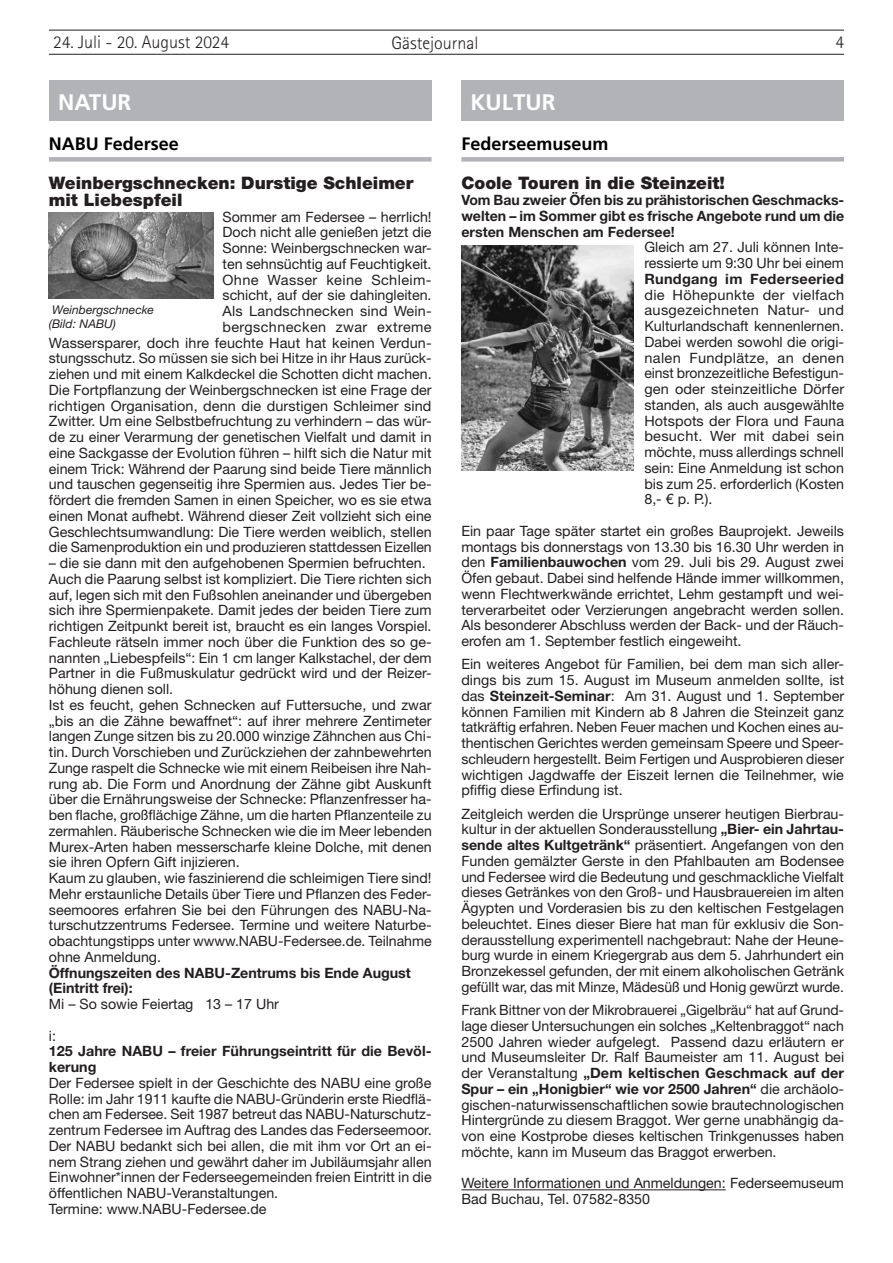
<style>
.page{position:relative;width:893px;height:1263px;background:#fff}
.page>*{position:absolute;margin:0;border:0;box-sizing:border-box;transform-origin:0 0}
.t1{font:700 22.5px "Frutiger LT Std";color:#fff}
.t2{font:300 18px "Rotis Sans Serif Std";color:#231f20}
.t3{font:700 18px "Frutiger LT Std";color:#000}
.t4{font:900 17.25px/16.5px "Helvetica Neue LT Std";color:#231f20}
.t5{font:14.25px/15.8px "Helvetica Neue LT Std";color:#231f20;text-align:justify}
.t6{font:700 14.25px/15.8px "Helvetica Neue LT Std";color:#231f20}
.t7{font:700 14.25px "Helvetica Neue LT Std";letter-spacing:.02em;color:#231f20}
.t8{font:italic 12px/13.5px "Helvetica Neue LT Std";color:#231f20}
.s1{font-weight:700}
</style>
<div class="page">
<hr style="left:49px;top:30px;width:795px;height:1px;background:#231f20">
<hr style="left:49px;top:54px;width:795px;height:1px;background:#231f20">
<div style="left:49px;top:80px;width:383px;height:41px;background:#b2b3b7"></div>
<div style="left:49px;top:157px;width:383px;height:5px;background:#b2b3b7"></div>
<img style="left:49px;top:212px;width:164px;height:86px">
<hr style="left:461px;top:1189px;width:265px;height:1px;background:#231f20">
<div style="left:461px;top:80px;width:383px;height:41px;background:#b2b3b7"></div>
<div style="left:461px;top:157px;width:383px;height:5px;background:#b2b3b7"></div>
<img style="left:461px;top:245px;width:173px;height:225px">
<p class="t2" style="left:53px;top:31px;width:177px">24. Juli - 20. August 2024</p>
<p class="t2" style="left:391px;top:33px;width:88px">Gästejournal</p>
<p class="t2" style="left:835px;top:31px;width:10px">4</p>
<h1 class="t1" style="left:58px;top:89px;width:75px">NATUR</h1>
<p class="t3" style="left:49px;top:133px;width:132px">NABU Federsee</p>
<p class="t4" style="left:49px;top:175px;width:366px">Weinbergschnecken: Durstige Schleimer mit Liebespfeil</p>
<p class="t5" style="left:49px;top:208px;width:384px;text-align:right">Sommer am Federsee – herrlich!<br>Doch nicht alle genießen jetzt die<br>Sonne: Weinbergschnecken war-<br>ten sehnsüchtig auf Feuchtigkeit.<br>Ohne Wasser keine Schleim-<br>schicht, auf der sie dahingleiten.<br>Als Landschnecken sind Wein-<br>bergschnecken zwar extreme<br>Wassersparer, doch ihre feuchte Haut hat keinen Verdun&shy;stungsschutz. So müssen sie sich bei Hitze in ihr Haus zurück&shy;ziehen und mit einem Kalkdeckel die Schotten dicht machen.<br>Die Fortpflanzung der Weinbergschnecken ist eine Frage der richtigen Organisation, denn die durstigen Schleimer sind Zwitter. Um eine Selbstbefruchtung zu verhindern – das wür&shy;de zu einer Verarmung der genetischen Vielfalt und damit in eine Sackgasse der Evolution führen – hilft sich die Natur mit einem Trick: Während der Paarung sind beide Tiere männlich und tauschen gegenseitig ihre Spermien aus. Jedes Tier be&shy;fördert die fremden Samen in einen Speicher, wo es sie etwa einen Monat aufhebt. Während dieser Zeit vollzieht sich eine Geschlechtsumwandlung: Die Tiere werden weiblich, stellen die Samenproduktion ein und produzieren stattdessen Eizellen</p>
<p class="t5" style="left:49px;top:555px;width:384px;text-align:left">– die sie dann mit den aufgehobenen Spermien befruchten.<br>Auch die Paarung selbst ist kompliziert. Die Tiere richten sich auf, legen sich mit den Fußsohlen aneinander und übergeben sich ihre Spermienpakete. Damit jedes der beiden Tiere zum richtigen Zeitpunkt bereit ist, braucht es ein langes Vorspiel.<br>Fachleute rätseln immer noch über die Funktion des so ge&shy;nannten „Liebespfeils“: Ein 1 cm langer Kalkstachel, der dem Partner in die Fußmuskulatur gedrückt wird und der Reizer&shy;höhung dienen soll.<br>Ist es feucht, gehen Schnecken auf Futtersuche, und zwar „bis an die Zähne bewaffnet“: auf ihrer mehrere Zentimeter langen Zunge sitzen bis zu 20.000 winzige Zähnchen aus Chi&shy;tin. Durch Vorschieben und Zurückziehen der zahnbewehrten Zunge raspelt die Schnecke wie mit einem Reibeisen ihre Nah&shy;rung ab. Die Form und Anordnung der Zähne gibt Auskunft über die Ernährungsweise der Schnecke: Pflanzenfresser ha&shy;ben flache, großflächige Zähne, um die harten Pflanzenteile zu zermahlen. Räuberische Schnecken wie die im Meer lebenden Murex-Arten haben messerscharfe kleine Dolche, mit denen sie ihren Opfern Gift injizieren.<br>Kaum zu glauben, wie faszinierend die schleimigen Tiere sind!<br>Mehr erstaunliche Details über Tiere und Pflanzen des Feder&shy;seemoores erfahren Sie bei den Führungen des NABU-Na&shy;turschutzzentrums Federsee. Termine und weitere Naturbe&shy;obachtungstipps unter wwww.NABU-Federsee.de. Teilnahme ohne Anmeldung.</p>
<p class="t6" style="left:49px;top:964px;width:364px">Öffnungszeiten des NABU-Zentrums bis Ende August (Eintritt frei):</p>
<p class="t5" style="left:49px;top:996px;width:232px">Mi – So sowie Feiertag 13 – 17 Uhr</p>
<p class="t5" style="left:49px;top:1027px;width:9px">i:</p>
<p class="t6" style="left:49px;top:1043px;width:384px">125 Jahre NABU – freier Führungseintritt für die Bevöl&shy;kerung</p>
<p class="t5" style="left:49px;top:1075px;width:384px;text-align:left">Der Federsee spielt in der Geschichte des NABU eine große Rolle: im Jahr 1911 kaufte die NABU-Gründerin erste Riedflä&shy;chen am Federsee. Seit 1987 betreut das NABU-Naturschutz&shy;zentrum Federsee im Auftrag des Landes das Federseemoor.<br>Der NABU bedankt sich bei allen, die mit ihm vor Ort an ei&shy;nem Strang ziehen und gewährt daher im Jubiläumsjahr allen Einwohner*innen der Federseegemeinden freien Eintritt in die öffentlichen NABU-Veranstaltungen.<br>Termine: www.NABU-Federsee.de</p>
<p class="t8" style="left:49px;top:303px;width:107px">Weinbergschnecke (Bild: NABU)</p>
<h1 class="t1" style="left:471px;top:89px;width:87px">KULTUR</h1>
<p class="t3" style="left:461px;top:133px;width:149px">Federseemuseum</p>
<p class="t4" style="left:461px;top:175px;width:265px">Coole Touren in die Steinzeit!</p>
<p class="t6" style="left:461px;top:192px;width:384px;text-align:justify">Vom Bau zweier Öfen bis zu prähistorischen Geschmacks&shy;welten – im Sommer gibt es frische Angebote rund um die ersten Menschen am Federsee!</p>
<p class="t5" style="left:644px;top:239px;width:201px">Gleich am 27. Juli können Inte&shy;ressierte um 9:30 Uhr bei einem</p>
<p class="t7" style="left:644px;top:270px;width:201px">Rundgang im Federseeried</p>
<p class="t5" style="left:644px;top:286px;width:201px">die Höhepunkte der vielfach ausgezeichneten Natur- und Kulturlandschaft kennenlernen.<br>Dabei werden sowohl die origi&shy;nalen Fundplätze, an denen einst bronzezeitliche Befestigun&shy;gen oder steinzeitliche Dörfer standen, als auch ausgewählte Hotspots der Flora und Fauna besucht. Wer mit dabei sein möchte, muss allerdings schnell sein: Eine Anmeldung ist schon bis zum 25. erforderlich (Kosten 8,- € p. P.).</p>
<p class="t5" style="left:461px;top:523px;width:384px">Ein paar Tage später startet ein großes Bauprojekt. Jeweils montags bis donnerstags von 13.30 bis 16.30 Uhr werden in den <span class="s1">Familienbauwochen</span> vom 29. Juli bis 29. August zwei Öfen gebaut. Dabei sind helfende Hände immer willkommen, wenn Flechtwerkwände errichtet, Lehm gestampft und wei&shy;terverarbeitet oder Verzierungen angebracht werden sollen.<br>Als besonderer Abschluss werden der Back- und der Räuch&shy;erofen am 1. September festlich eingeweiht.</p>
<p class="t5" style="left:461px;top:656px;width:384px">Ein weiteres Angebot für Familien, bei dem man sich aller&shy;dings bis zum 15. August im Museum anmelden sollte, ist das <span class="s1">Steinzeit-Seminar</span>: Am 31. August und 1. September können Familien mit Kindern ab 8 Jahren die Steinzeit ganz tatkräftig erfahren. Neben Feuer machen und Kochen eines au&shy;thentischen Gerichtes werden gemeinsam Speere und Speer&shy;schleudern hergestellt. Beim Fertigen und Ausprobieren dieser wichtigen Jagdwaffe der Eiszeit lernen die Teilnehmer, wie pfiffig diese Erfindung ist.</p>
<p class="t5" style="left:461px;top:805px;width:384px">Zeitgleich werden die Ursprünge unserer heutigen Bierbrau&shy;kultur in der aktuellen Sonderausstellung <span class="s1">„Bier- ein Jahrtau&shy;sende altes Kultgetränk“</span> präsentiert. Angefangen von den Funden gemälzter Gerste in den Pfahlbauten am Bodensee und Federsee wird die Bedeutung und geschmackliche Vielfalt dieses Getränkes von den Groß- und Hausbrauereien im alten Ägypten und Vorderasien bis zu den keltischen Festgelagen beleuchtet. Eines dieser Biere hat man für exklusiv die Son&shy;derausstellung experimentell nachgebraut: Nahe der Heune&shy;burg wurde in einem Kriegergrab aus dem 5. Jahrhundert ein Bronzekessel gefunden, der mit einem alkoholischen Getränk gefüllt war, das mit Minze, Mädesüß und Honig gewürzt wurde.</p>
<p class="t5" style="left:461px;top:1002px;width:384px">Frank Bittner von der Mikrobrauerei „Gigelbräu“ hat auf Grund&shy;lage dieser Untersuchungen ein solches „Keltenbraggot“ nach 2500 Jahren wieder aufgelegt. Passend dazu erläutern er und Museumsleiter Dr. Ralf Baumeister am 11. August bei der Veranstaltung <span class="s1">„Dem keltischen Geschmack auf der Spur – ein „Honigbier“ wie vor 2500 Jahren“</span> die archäolo&shy;gischen-naturwissenschaftlichen sowie brautechnologischen Hintergründe zu diesem Braggot. Wer gerne unabhängig da&shy;von eine Kostprobe dieses keltischen Trinkgenusses haben möchte, kann im Museum das Braggot erwerben.</p>
<p class="t5" style="left:461px;top:1175px;width:384px">Weitere Informationen und Anmeldungen: Federseemuseum<br>Bad Buchau, Tel. 07582-8350</p>
</div>
